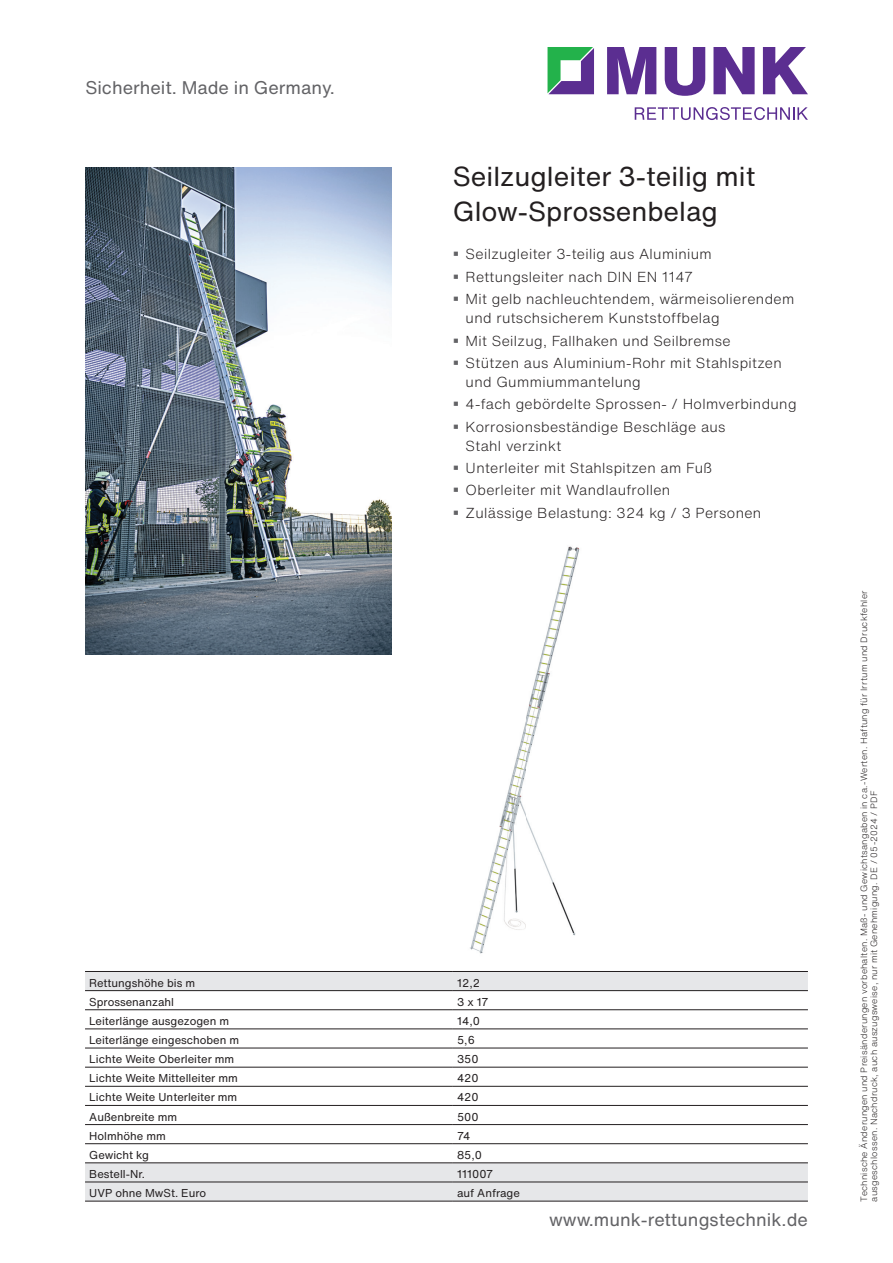
<style>
.page{position:relative;width:893px;height:1263px;background:#fff}
.page>*{position:absolute;margin:0;border:0;box-sizing:border-box;transform-origin:0 0}
.t1{font:27px/35.1px "Helvetica Now Text";color:#231f20}
.t2{font:18px "Helvetica Now Text";color:#636366}
.t3{font:300 14.25px/19.2px "Helvetica Now Text";letter-spacing:.025em;color:#231f20}
.t4{font:11.25px "Helvetica Now Text";color:#231f20}
.t5{font:300 9px/9.8px "Helvetica Now Text";letter-spacing:.03em;color:#231f20}
.s1{color:#636366}
</style>
<div class="page">
<svg style="left:547px;top:47px;width:47px;height:47px"></svg>
<svg style="left:607px;top:47px;width:49px;height:47px"></svg>
<svg style="left:665px;top:47px;width:40px;height:49px"></svg>
<svg style="left:713px;top:47px;width:42px;height:47px"></svg>
<svg style="left:763px;top:47px;width:45px;height:47px"></svg>
<svg style="left:635px;top:107px;width:173px;height:13px"></svg>
<img style="left:85px;top:167px;width:306px;height:488px">
<svg style="left:85px;top:972px;width:723px;height:229px"></svg>
<hr style="left:85px;top:971px;width:368px;height:1px;background:#231f20">
<hr style="left:453px;top:971px;width:355px;height:1px;background:#231f20">
<hr style="left:85px;top:990px;width:368px;height:1px;background:#231f20">
<hr style="left:453px;top:990px;width:355px;height:1px;background:#231f20">
<hr style="left:85px;top:1009px;width:368px;height:1px;background:#231f20">
<hr style="left:453px;top:1009px;width:355px;height:1px;background:#231f20">
<hr style="left:85px;top:1029px;width:368px;height:1px;background:#231f20">
<hr style="left:453px;top:1029px;width:355px;height:1px;background:#231f20">
<hr style="left:85px;top:1048px;width:368px;height:1px;background:#231f20">
<hr style="left:453px;top:1048px;width:355px;height:1px;background:#231f20">
<hr style="left:85px;top:1067px;width:368px;height:1px;background:#231f20">
<hr style="left:453px;top:1067px;width:355px;height:1px;background:#231f20">
<hr style="left:85px;top:1086px;width:368px;height:1px;background:#231f20">
<hr style="left:453px;top:1086px;width:355px;height:1px;background:#231f20">
<hr style="left:85px;top:1105px;width:368px;height:1px;background:#231f20">
<hr style="left:453px;top:1105px;width:355px;height:1px;background:#231f20">
<hr style="left:85px;top:1124px;width:368px;height:1px;background:#231f20">
<hr style="left:453px;top:1124px;width:355px;height:1px;background:#231f20">
<hr style="left:85px;top:1143px;width:368px;height:1px;background:#231f20">
<hr style="left:453px;top:1143px;width:355px;height:1px;background:#231f20">
<hr style="left:85px;top:1162px;width:368px;height:1px;background:#231f20">
<hr style="left:453px;top:1162px;width:355px;height:1px;background:#231f20">
<hr style="left:85px;top:1182px;width:368px;height:1px;background:#231f20">
<hr style="left:453px;top:1182px;width:355px;height:1px;background:#231f20">
<hr style="left:85px;top:1201px;width:368px;height:1px;background:#231f20">
<hr style="left:453px;top:1201px;width:355px;height:1px;background:#231f20">
<img style="left:470px;top:546px;width:110px;height:408px">
<p class="t2" style="left:85px;top:74px;width:251px">Sicherheit. Made in Germany.</p>
<h1 class="t1" style="left:453px;top:158px;width:304px">Seilzugleiter 3-teilig mit<br>Glow-Sprossenbelag</h1>
<p class="t3" style="left:453px;top:244px;width:260px"><span class="s1">▪</span> Seilzugleiter 3-teilig aus Aluminium</p>
<p class="t3" style="left:453px;top:267px;width:242px"><span class="s1">▪</span> Rettungsleiter nach DIN EN 1147</p>
<p class="t3" style="left:466px;top:289px;width:330px;text-indent:-13px"><span class="s1">▪</span> Mit gelb nachleuchtendem, wärmeisolierendem und rutschsicherem Kunststoffbelag</p>
<p class="t3" style="left:453px;top:330px;width:279px"><span class="s1">▪</span> Mit Seilzug, Fallhaken und Seilbremse</p>
<p class="t3" style="left:466px;top:353px;width:318px;text-indent:-13px"><span class="s1">▪</span> Stützen aus Aluminium-Rohr mit Stahlspitzen und Gummiummantelung</p>
<p class="t3" style="left:453px;top:394px;width:345px"><span class="s1">▪</span> 4-fach gebördelte Sprossen- / Holmverbindung</p>
<p class="t3" style="left:466px;top:416px;width:262px;text-indent:-13px"><span class="s1">▪</span> Korrosionsbeständige Beschläge aus<br>Stahl verzinkt</p>
<p class="t3" style="left:453px;top:458px;width:261px"><span class="s1">▪</span> Unterleiter mit Stahlspitzen am Fuß</p>
<p class="t3" style="left:453px;top:480px;width:219px"><span class="s1">▪</span> Oberleiter mit Wandlaufrollen</p>
<p class="t3" style="left:453px;top:503px;width:310px"><span class="s1">▪</span> Zulässige Belastung: 324 kg / 3 Personen</p>
<p class="t4" style="left:89px;top:974px;width:107px">Rettungshöhe bis m</p>
<p class="t4" style="left:457px;top:974px;width:24px">12,2</p>
<p class="t4" style="left:89px;top:993px;width:86px">Sprossenanzahl</p>
<p class="t4" style="left:457px;top:993px;width:33px">3 x 17</p>
<p class="t4" style="left:89px;top:1012px;width:141px">Leiterlänge ausgezogen m</p>
<p class="t4" style="left:457px;top:1012px;width:24px">14,0</p>
<p class="t4" style="left:89px;top:1031px;width:151px">Leiterlänge eingeschoben m</p>
<p class="t4" style="left:457px;top:1031px;width:19px">5,6</p>
<p class="t4" style="left:89px;top:1051px;width:147px">Lichte Weite Oberleiter mm</p>
<p class="t4" style="left:457px;top:1051px;width:23px">350</p>
<p class="t4" style="left:89px;top:1070px;width:150px">Lichte Weite Mittelleiter mm</p>
<p class="t4" style="left:457px;top:1070px;width:23px">420</p>
<p class="t4" style="left:89px;top:1089px;width:150px">Lichte Weite Unterleiter mm</p>
<p class="t4" style="left:457px;top:1089px;width:23px">420</p>
<p class="t4" style="left:89px;top:1108px;width:90px">Außenbreite mm</p>
<p class="t4" style="left:457px;top:1108px;width:23px">500</p>
<p class="t4" style="left:89px;top:1127px;width:78px">Holmhöhe mm</p>
<p class="t4" style="left:457px;top:1127px;width:15px">74</p>
<p class="t4" style="left:89px;top:1146px;width:61px">Gewicht kg</p>
<p class="t4" style="left:457px;top:1146px;width:26px">85,0</p>
<p class="t4" style="left:89px;top:1165px;width:57px">Bestell-Nr.</p>
<p class="t4" style="left:457px;top:1165px;width:38px">111007</p>
<p class="t4" style="left:89px;top:1184px;width:119px">UVP ohne MwSt. Euro</p>
<p class="t4" style="left:457px;top:1184px;width:64px">auf Anfrage</p>
<p class="t2" style="left:549px;top:1206px;width:260px">www.munk-rettungstechnik.de</p>
<p class="t5" style="left:859px;top:1202px;width:613px;rotate:-90deg">Technische Änderungen und Preisänderungen vorbehalten. Maß- und Gewichtsangaben in ca.-Werten. Haftung für Irrtum und Druckfehler ausgeschlossen. Nachdruck, auch auszugsweise, nur mit Genehmigung. DE / 05-2024 / PDF</p>
</div>
